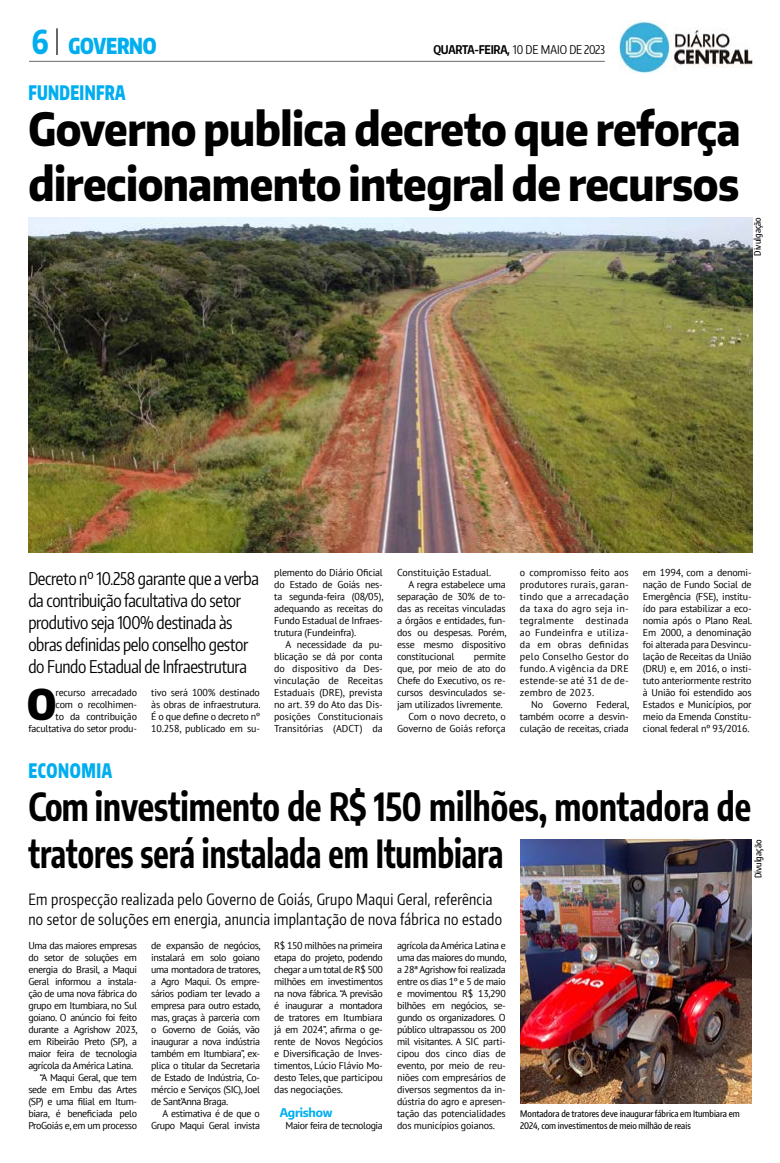
<style>
.page{position:relative;width:780px;height:1163px;background:#fff}
.page>*{position:absolute;margin:0;border:0;box-sizing:border-box;transform-origin:0 0}
.t1{font:800 46px/55px "Encode Sans Narrow";letter-spacing:-.015em;color:#000;scale:.9 1}
.t2{font:900 42.4px "Encode Sans Compressed";color:#000}
.t3{font:700 38px/47.7px "Encode Sans Condensed";color:#000;scale:.9 1}
.t4{font:900 22px "Encode Sans Compressed";letter-spacing:-.01em;color:#00aeef;scale:.91 1}
.t5{font:900 20px "Encode Sans Compressed";letter-spacing:.02em;color:#00aeef;scale:.8 1}
.t6{font:900 20px "Encode Sans Compressed";letter-spacing:.04em;color:#00aeef;scale:.8 1}
.t7{font:17.5px/22px "Encode Sans Compressed";letter-spacing:-.02em;color:#000}
.t8{font:15.5px/20px "Encode Sans Compressed";letter-spacing:.02em;color:#000}
.t9{font:12px "Encode Sans Compressed";color:#000}
.t10{font:700 12px "Encode Sans Narrow";letter-spacing:-.02em;color:#00aeef}
.t11{font:10px/12px "PT Sans";letter-spacing:-.02em;color:#000;text-align:justify}
.t12{font:10px "PT Sans";letter-spacing:-.04em;color:#000}
.t13{font:10px "PT Sans";color:#000}
.t14{font:10px "PT Sans";letter-spacing:.02em;color:#000}
.t15{font:500 9px/12px "Encode Sans Compressed";color:#000}
.s1{font-weight:800;font-size:33px}
.s2{font-weight:700}
</style>
<div class="page">
<img style="left:673px;top:28px;width:80px;height:40px">
<img style="left:619px;top:21px;width:52px;height:52px">
<hr style="left:29px;top:61px;width:575px;height:1px;background:#000">
<hr style="left:56px;top:28px;width:2px;height:27px;background:#000">
<img style="left:28px;top:217px;width:724px;height:335px">
<img style="left:520px;top:839px;width:231px;height:264px">
<p class="t4" style="left:32px;top:32px;width:139px"><span class="s1">6</span> GOVERNO</p>
<p class="t9" style="left:433px;top:42px;width:173px"><span class="s2">QUARTA-FEIRA,</span> 10 de maio DE 2023</p>
<p class="t5" style="left:28px;top:79px;width:123px">FUNDEINFRA</p>
<p class="t1" style="left:28px;top:100px;width:792px">Governo publica decreto que reforça direcionamento integral de recursos</p>
<p class="t15" style="left:751px;top:256px;width:40px;rotate:-90deg">Divulgação</p>
<p class="t7" style="left:28px;top:567px;width:232px">Decreto nº 10.258 garante que a verba da contribuição facultativa do setor produtivo seja 100% destinada às obras definidas pelo conselho gestor do Fundo Estadual de Infraestrutura</p>
<p class="t2" style="left:27px;top:676px;width:28px">O</p>
<p class="t11" style="left:28px;top:686px;width:110px;text-align:right">recurso arrecadado<br>com o recolhimen-<br>to da contribuição facultativa do setor produ-</p>
<p class="t11" style="left:151px;top:686px;width:111px">tivo será 100% destinado às obras de infraestrutura.<br>É o que define o decreto nº 10.258, publicado em su-</p>
<p class="t11" style="left:274px;top:566px;width:110px">plemento do Diário Oficial</p>
<p class="t11" style="left:274px;top:578px;width:110px">do Estado de Goiás nes-</p>
<p class="t11" style="left:274px;top:590px;width:111px">ta segunda-feira (08/05),</p>
<p class="t11" style="left:274px;top:602px;width:110px">adequando as receitas do</p>
<p class="t11" style="left:274px;top:614px;width:110px">Fundo Estadual de Infraes-</p>
<p class="t11" style="left:274px;top:626px;width:83px">trutura (Fundeinfra).</p>
<p class="t11" style="left:285px;top:638px;width:99px">A necessidade da pu-</p>
<p class="t11" style="left:274px;top:650px;width:110px">blicação se dá por conta</p>
<p class="t13" style="left:274px;top:662px;width:110px">do dispositivo da Des-</p>
<p class="t13" style="left:274px;top:674px;width:110px">vinculação de Receitas</p>
<p class="t13" style="left:274px;top:686px;width:110px">Estaduais (DRE), prevista</p>
<p class="t13" style="left:274px;top:698px;width:110px">no art. 39 do Ato das Dis-</p>
<p class="t13" style="left:274px;top:710px;width:110px">posições Constitucionais</p>
<p class="t13" style="left:274px;top:722px;width:110px">Transitórias (ADCT) da</p>
<p class="t13" style="left:397px;top:566px;width:96px">Constituição Estadual.</p>
<p class="t11" style="left:408px;top:578px;width:99px">A regra estabelece uma</p>
<p class="t11" style="left:397px;top:590px;width:110px">separação de 30% de to-</p>
<p class="t11" style="left:397px;top:602px;width:110px">das as receitas vinculadas</p>
<p class="t11" style="left:397px;top:614px;width:110px">a órgãos e entidades, fun-</p>
<p class="t11" style="left:397px;top:626px;width:111px">dos ou despesas. Porém,</p>
<p class="t11" style="left:397px;top:638px;width:110px">esse mesmo dispositivo</p>
<p class="t11" style="left:397px;top:650px;width:59px">constitucional</p>
<p class="t11" style="left:474px;top:650px;width:33px">permite</p>
<p class="t11" style="left:397px;top:662px;width:110px">que, por meio de ato do</p>
<p class="t11" style="left:397px;top:674px;width:110px">Chefe do Executivo, os re-</p>
<p class="t11" style="left:397px;top:686px;width:110px">cursos desvinculados se-</p>
<p class="t11" style="left:397px;top:698px;width:107px">jam utilizados livremente.</p>
<p class="t13" style="left:408px;top:710px;width:99px">Com o novo decreto, o</p>
<p class="t13" style="left:397px;top:722px;width:110px">Governo de Goiás reforça</p>
<p class="t13" style="left:520px;top:566px;width:110px">o compromisso feito aos</p>
<p class="t14" style="left:520px;top:578px;width:110px">produtores rurais, garan-</p>
<p class="t14" style="left:520px;top:590px;width:110px">tindo que a arrecadação</p>
<p class="t14" style="left:520px;top:602px;width:110px">da taxa do agro seja in-</p>
<p class="t14" style="left:520px;top:614px;width:110px">tegralmente destinada</p>
<p class="t14" style="left:520px;top:626px;width:110px">ao Fundeinfra e utiliza-</p>
<p class="t14" style="left:520px;top:638px;width:110px">da em obras definidas</p>
<p class="t14" style="left:520px;top:650px;width:110px">pelo Conselho Gestor do</p>
<p class="t14" style="left:520px;top:662px;width:110px">fundo. A vigência da DRE</p>
<p class="t14" style="left:520px;top:674px;width:110px">estende-se até 31 de de-</p>
<p class="t14" style="left:520px;top:686px;width:76px">zembro de 2023.</p>
<p class="t11" style="left:531px;top:698px;width:100px">No Governo Federal,</p>
<p class="t11" style="left:520px;top:710px;width:110px">também ocorre a desvin-</p>
<p class="t11" style="left:520px;top:722px;width:110px">culação de receitas, criada</p>
<p class="t11" style="left:642px;top:566px;width:111px">em 1994, com a denomi&shy;nação de Fundo Social de Emergência (FSE), institu&shy;ído para estabilizar a eco&shy;nomia após o Plano Real.<br>Em 2000, a denominação foi alterada para Desvincu&shy;lação de Receitas da União (DRU) e, em 2016, o insti&shy;tuto anteriormente restrito à União foi estendido aos Estados e Municípios, por meio da Emenda Constitu&shy;cional federal nº 93/2016.</p>
<p class="t6" style="left:28px;top:757px;width:106px">ECONOMIA</p>
<p class="t3" style="left:28px;top:779px;width:804px">Com investimento de R$ 150 milhões, montadora de tratores será instalada em Itumbiara</p>
<p class="t15" style="left:751px;top:878px;width:40px;rotate:-90deg">Divulgação</p>
<p class="t8" style="left:28px;top:888px;width:475px">Em prospecção realizada pelo Governo de Goiás, Grupo Maqui Geral, referência no setor de soluções em energia, anuncia implantação de nova fábrica no estado</p>
<p class="t12" style="left:28px;top:938px;width:110px">Uma das maiores empresas</p>
<p class="t12" style="left:28px;top:950px;width:110px">do setor de soluções em</p>
<p class="t12" style="left:28px;top:962px;width:110px">energia do Brasil, a Maqui</p>
<p class="t12" style="left:28px;top:974px;width:110px">Geral informou a instala-</p>
<p class="t12" style="left:28px;top:986px;width:110px">ção de uma nova fábrica do</p>
<p class="t12" style="left:28px;top:998px;width:110px">grupo em Itumbiara, no Sul</p>
<p class="t12" style="left:28px;top:1010px;width:110px">goiano. O anúncio foi feito</p>
<p class="t12" style="left:28px;top:1022px;width:111px">durante a Agrishow 2023,</p>
<p class="t12" style="left:28px;top:1034px;width:110px">em Ribeirão Preto (SP), a</p>
<p class="t12" style="left:28px;top:1046px;width:110px">maior feira de tecnologia</p>
<p class="t12" style="left:28px;top:1058px;width:106px">agrícola da América Latina.</p>
<p class="t12" style="left:40px;top:1070px;width:99px">“A Maqui Geral, que tem</p>
<p class="t12" style="left:28px;top:1082px;width:110px">sede em Embu das Artes</p>
<p class="t12" style="left:28px;top:1094px;width:110px">(SP) e uma filial em Itum-</p>
<p class="t12" style="left:28px;top:1106px;width:110px">biara, é beneficiada pelo</p>
<p class="t12" style="left:28px;top:1118px;width:110px">ProGoiás e, em um processo</p>
<p class="t12" style="left:151px;top:938px;width:111px">de expansão de negócios,</p>
<p class="t12" style="left:151px;top:950px;width:110px">instalará em solo goiano</p>
<p class="t12" style="left:151px;top:962px;width:111px">uma montadora de tratores,</p>
<p class="t12" style="left:151px;top:974px;width:110px">a Agro Maqui. Os empre-</p>
<p class="t12" style="left:151px;top:986px;width:110px">sários podiam ter levado a</p>
<p class="t12" style="left:151px;top:998px;width:111px">empresa para outro estado,</p>
<p class="t12" style="left:151px;top:1010px;width:110px">mas, graças à parceria com</p>
<p class="t12" style="left:151px;top:1022px;width:110px">o Governo de Goiás, vão</p>
<p class="t12" style="left:151px;top:1034px;width:110px">inaugurar a nova indústria</p>
<p class="t12" style="left:151px;top:1046px;width:110px">também em Itumbiara”, ex-</p>
<p class="t12" style="left:151px;top:1058px;width:110px">plica o titular da Secretaria</p>
<p class="t12" style="left:151px;top:1070px;width:110px">de Estado de Indústria, Co-</p>
<p class="t12" style="left:151px;top:1082px;width:110px">mércio e Serviços (SIC), Joel</p>
<p class="t12" style="left:151px;top:1094px;width:78px">de Sant’Anna Braga.</p>
<p class="t12" style="left:163px;top:1106px;width:99px">A estimativa é de que o</p>
<p class="t12" style="left:151px;top:1118px;width:110px">Grupo Maqui Geral invista</p>
<p class="t11" style="left:274px;top:938px;width:110px">R$ 150 milhões na primeira etapa do projeto, podendo chegar a um total de R$ 500 milhões em investimentos na nova fábrica. “A previsão é inaugurar a montadora de tratores em Itumbiara já em 2024”, afirma o ge&shy;rente de Novos Negócios e Diversificação de Inves&shy;timentos, Lúcio Flávio Mo&shy;desto Teles, que participou das negociações.</p>
<p class="t10" style="left:280px;top:1104px;width:54px">Agrishow</p>
<p class="t12" style="left:285px;top:1118px;width:99px">Maior feira de tecnologia</p>
<p class="t11" style="left:397px;top:938px;width:111px">agrícola da América Latina e uma das maiores do mundo, a 28ª Agrishow foi realizada entre os dias 1º e 5 de maio e movimentou R$ 13,290 bilhões em negócios, se&shy;gundo os organizadores. O público ultrapassou os 200 mil visitantes. A SIC parti&shy;cipou dos cinco dias de evento, por meio de reu&shy;niões com empresários de diversos segmentos da in&shy;dústria do agro e apresen&shy;tação das potencialidades dos municípios goianos.</p>
<p class="t15" style="left:520px;top:1106px;width:221px">Montadora de tratores deve inaugurar fábrica em Itumbiara em<br>2024, com investimentos de meio milhão de reais</p>
</div>
